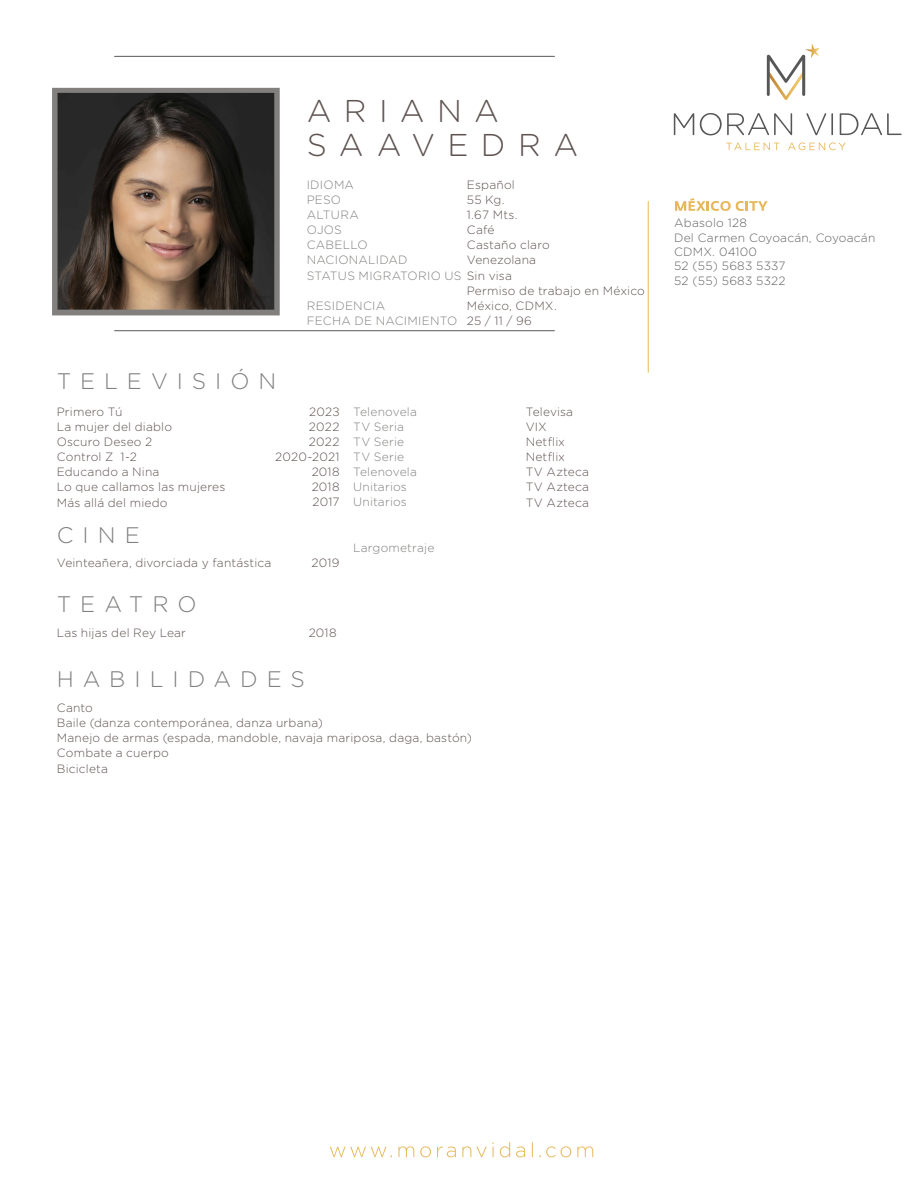
<style>
.page{position:relative;width:918px;height:1188px;background:#fff}
.page>*{position:absolute;margin:0;border:0;box-sizing:border-box;transform-origin:0 0}
.t1{font:300 31.5px/34.5px "Gotham Rounded";letter-spacing:.39em;color:#5e5350}
.t2{font:300 22.5px "Gotham Rounded";letter-spacing:.395em;color:#81807f}
.t3{font:300 12px/15.1px "Gotham Rounded";letter-spacing:.015em;color:#5e5350}
.t4{font:300 12px/15.1px "Gotham Rounded";letter-spacing:.015em;color:#81807f}
.t5{font:300 12px/14.4px "Gotham Rounded";letter-spacing:.015em;color:#626262}
.s1{color:#5e5350}
</style>
<div class="page">
<svg style="left:52px;top:88px;width:228px;height:227px"></svg>
<hr style="left:648px;top:201px;width:1px;height:172px;background:#e7b85b">
<svg style="left:114px;top:56px;width:441px;height:1px"></svg>
<svg style="left:114px;top:330px;width:441px;height:1px"></svg>
<svg style="left:674px;top:113px;width:20px;height:22px"></svg>
<svg style="left:700px;top:113px;width:92px;height:22px"></svg>
<svg style="left:806px;top:113px;width:20px;height:22px"></svg>
<hr style="left:831px;top:113px;width:2px;height:22px;background:#575757">
<svg style="left:840px;top:113px;width:62px;height:22px"></svg>
<svg style="left:726px;top:143px;width:54px;height:7px"></svg>
<svg style="left:788px;top:143px;width:57px;height:7px"></svg>
<svg style="left:767px;top:43px;width:53px;height:57px"></svg>
<svg style="left:330px;top:1147px;width:62px;height:10px"></svg>
<svg style="left:398px;top:1146px;width:16px;height:11px"></svg>
<svg style="left:420px;top:1146px;width:11px;height:11px"></svg>
<svg style="left:437px;top:1146px;width:19px;height:11px"></svg>
<svg style="left:462px;top:1146px;width:9px;height:11px"></svg>
<svg style="left:477px;top:1142px;width:17px;height:15px"></svg>
<svg style="left:500px;top:1142px;width:10px;height:15px"></svg>
<svg style="left:516px;top:1146px;width:9px;height:11px"></svg>
<svg style="left:532px;top:1142px;width:1px;height:15px"></svg>
<svg style="left:539px;top:1146px;width:32px;height:11px"></svg>
<svg style="left:577px;top:1146px;width:16px;height:11px"></svg>
<svg style="left:675px;top:198px;width:93px;height:13px"></svg>
<h1 class="t1" style="left:307px;top:92px;width:273px">ARIANA<br>SAAVEDRA</h1>
<h2 class="t2" style="left:57px;top:366px;width:221px">TELEVISIÓN</h2>
<p class="t3" style="left:467px;top:176px;width:50px">Español</p>
<p class="t3" style="left:467px;top:191px;width:39px">55 Kg.</p>
<p class="t3" style="left:467px;top:207px;width:52px">1.67 Mts.</p>
<p class="t3" style="left:467px;top:222px;width:29px">Café</p>
<p class="t3" style="left:467px;top:237px;width:84px">Castaño claro</p>
<p class="t3" style="left:467px;top:252px;width:71px">Venezolana</p>
<p class="t4" style="left:307px;top:267px;width:207px">STATUS MIGRATORIO US <span class="s1">Sin visa</span></p>
<p class="t3" style="left:467px;top:282px;width:180px">Permiso de trabajo en México</p>
<p class="t3" style="left:467px;top:297px;width:91px">México, CDMX.</p>
<p class="t3" style="left:467px;top:313px;width:67px">25 / 11 / 96</p>
<p class="t4" style="left:307px;top:176px;width:102px">IDIOMA<br>PESO<br>ALTURA<br>OJOS<br>CABELLO<br>NACIONALIDAD</p>
<p class="t4" style="left:307px;top:297px;width:152px">RESIDENCIA<br>FECHA DE NACIMIENTO</p>
<p class="t3" style="left:57px;top:403px;width:170px">Primero Tú<br>La mujer del diablo<br>Oscuro Deseo 2<br>Control Z 1-2<br>Educando a Nina<br>Lo que callamos las mujeres<br>Más allá del miedo</p>
<h2 class="t2" style="left:57px;top:520px;width:85px">CINE</h2>
<p class="t3" style="left:275px;top:403px;width:66px;text-align:right">2023<br>2022<br>2022<br>2020-2021<br>2018<br>2018<br>2017</p>
<p class="t4" style="left:353px;top:403px;width:65px">Telenovela<br>TV Seria<br>TV Serie<br>TV Serie<br>Telenovela<br>Unitarios<br>Unitarios</p>
<p class="t4" style="left:353px;top:540px;width:83px">Largometraje</p>
<p class="t3" style="left:57px;top:555px;width:216px">Veinteañera, divorciada y fantástica</p>
<h2 class="t2" style="left:57px;top:589px;width:141px">TEATRO</h2>
<p class="t3" style="left:57px;top:624px;width:131px">Las hijas del Rey Lear</p>
<p class="t3" style="left:312px;top:555px;width:29px">2019</p>
<p class="t3" style="left:309px;top:624px;width:29px">2018</p>
<h2 class="t2" style="left:57px;top:664px;width:250px">HABILIDADES</h2>
<p class="t3" style="left:57px;top:700px;width:417px">Canto<br>Baile (danza contemporánea, danza urbana)<br>Manejo de armas (espada, mandoble, navaja mariposa, daga, bastón)<br>Combate a cuerpo<br>Bicicleta</p>
<p class="t3" style="left:526px;top:403px;width:65px">Televisa<br>VIX<br>Netflix<br>Netflix<br>TV Azteca<br>TV Azteca<br>TV Azteca</p>
<p class="t5" style="left:674px;top:215px;width:203px">Abasolo 128<br>Del Carmen Coyoacán, Coyoacán<br>CDMX. 04100<br>52 (55) 5683 5337<br>52 (55) 5683 5322</p>
</div>
